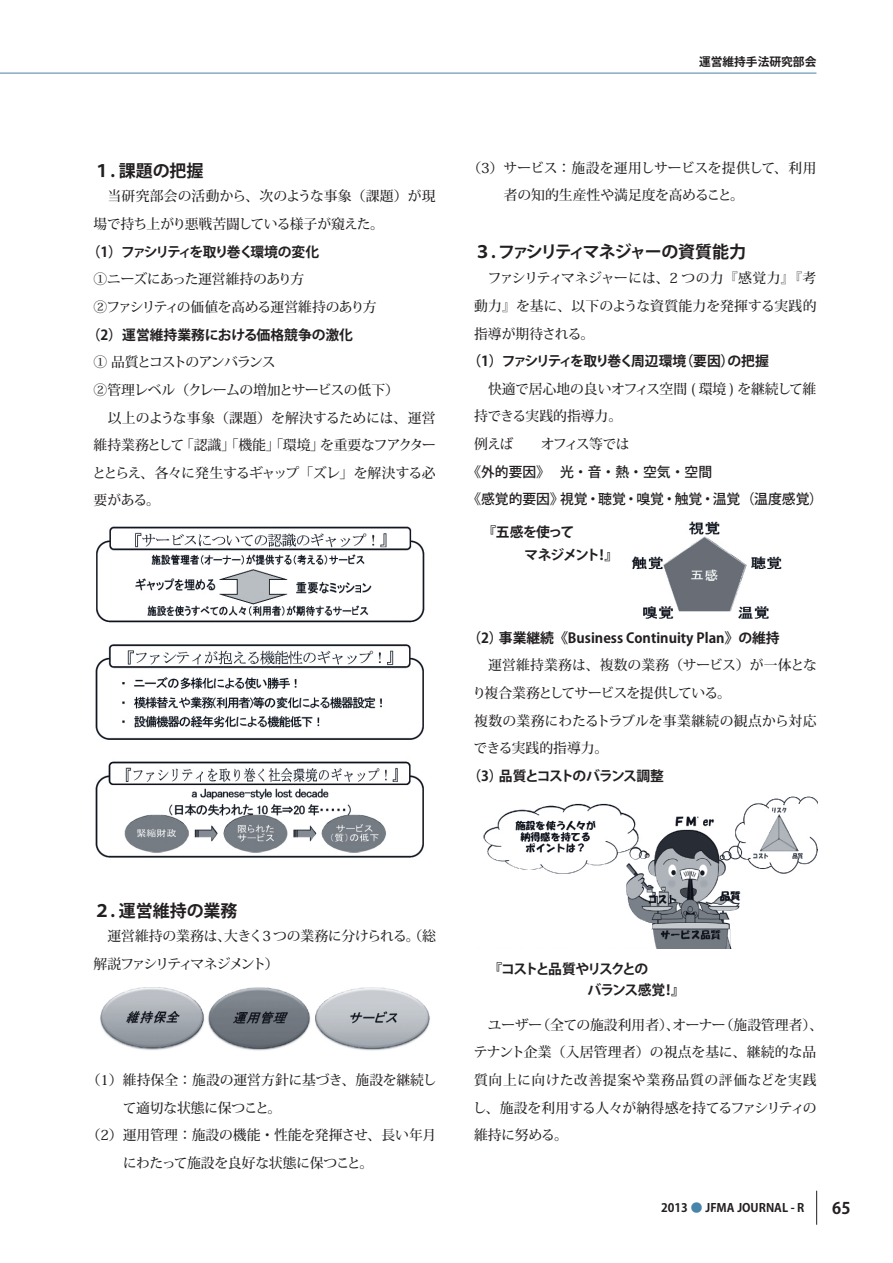
<style>
.page{position:relative;width:893px;height:1263px;background:#fff}
.page>*{position:absolute;margin:0;border:0;box-sizing:border-box;transform-origin:0 0}
.t1{font:700 16.95px "Koz Go Pro";letter-spacing:-.1em;color:#231f20}
.t2{font:700 16.95px "Koz Go Pro";letter-spacing:-.01em;color:#231f20}
.t3{font:700 15.9px "Koz Go Pro";color:#231f20}
.t4{font:500 13.8px/27.6px "Koz Min Pro";letter-spacing:-.01em;color:#231f20}
.t5{font:500 13.8px/27.6px "Koz Min Pro";letter-spacing:-.045em;color:#231f20}
.t6{font:500 13.8px "Koz Min Pro";letter-spacing:-.03em;color:#231f20}
.t7{font:700 13.8px "Koz Go Pro";color:#231f20}
.t8{font:500 13.8px "Koz Min Pro";letter-spacing:.015em;color:#231f20}
.t9{font:500 13.8px "Koz Go Pro";color:#231f20}
.t10{font:700 13.8px "Koz Go Pro";letter-spacing:-.13em;color:#231f20}
.t11{font:500 13.8px "Koz Min Pro";letter-spacing:-.06em;color:#231f20}
.t12{font:500 13.8px "Koz Min Pro";letter-spacing:.01em;color:#231f20}
.t13{font:500 13.8px "Koz Min Pro";letter-spacing:.02em;color:#231f20}
.t14{font:500 13.8px "Koz Min Pro";letter-spacing:-.04em;color:#231f20}
.t15{font:700 13.8px/20.2px "Koz Go Pro";letter-spacing:-.115em;color:#231f20}
.t16{font:700 13.8px "Koz Go Pro";letter-spacing:-.1em;color:#231f20}
.t17{font:700 13.8px/22.4px "Koz Go Pro";letter-spacing:-.08em;color:#231f20}
.t18{font:500 13.8px "Koz Min Pro";letter-spacing:-.09em;color:#231f20}
.t19{font:500 13.8px "Koz Min Pro";letter-spacing:-.065em;color:#231f20}
.t20{font:700 11.7px "Koz Go Pro";color:#231f20}
.s1{color:#4883a9}
</style>
<div class="page">
<hr style="left:816px;top:1191px;width:1px;height:34px;background:#231f20">
<hr style="left:0;top:73px;width:816px;height:1px;background:#4883a9">
<img style="left:95px;top:526px;width:330px;height:332px">
<img style="left:100px;top:987px;width:330px;height:64px">
<img style="left:631px;top:521px;width:151px;height:98px">
<img style="left:483px;top:796px;width:335px;height:152px">
<p class="t2" style="left:94px;top:159px;width:111px">１. 課題の把握</p>
<p class="t8" style="left:94px;top:186px;width:344px">　当研究部会の活動から、次のような事象（課題）が現</p>
<p class="t14" style="left:94px;top:214px;width:292px">場で持ち上がり悪戦苦闘している様子が窺えた。</p>
<p class="t10" style="left:87px;top:243px;width:234px">（1）ファシリティを取り巻く環境の変化</p>
<p class="t6" style="left:94px;top:269px;width:212px">①ニーズにあった運営維持のあり方</p>
<p class="t11" style="left:94px;top:297px;width:285px">②ファシリティの価値を高める運営維持のあり方</p>
<p class="t7" style="left:87px;top:326px;width:268px">（2）運営維持業務における価格競争の激化</p>
<p class="t18" style="left:94px;top:352px;width:184px">① 品質とコストのアンバランス</p>
<p class="t6" style="left:94px;top:380px;width:307px">②管理レベル（クレームの増加とサービスの低下）</p>
<p class="t4" style="left:94px;top:403px;width:344px">　以上のような事象（課題）を解決するためには、運営</p>
<p class="t4" style="left:94px;top:431px;width:344px">維持業務として「認識」「機能」「環境」を重要なフアクター</p>
<p class="t5" style="left:92px;top:458px;width:345px">ととらえ、各々に発生するギャップ「ズレ」を解決する必</p>
<p class="t4" style="left:94px;top:486px;width:68px">要がある。</p>
<p class="t20" style="left:699px;top:54px;width:119px">運営維持手法研究部会</p>
<p class="t4" style="left:504px;top:153px;width:314px;text-indent:-37px">（3）サービス：施設を運用しサービスを提供して、利用者の知的生産性や満足度を高めること。</p>
<p class="t1" style="left:474px;top:241px;width:274px">３. ファシリティマネジャーの資質能力</p>
<p class="t5" style="left:474px;top:264px;width:344px">　ファシリティマネジャーには、2 つの力『感覚力』『考</p>
<p class="t12" style="left:474px;top:296px;width:344px">動力』を基に、以下のような資質能力を発揮する実践的</p>
<p class="t4" style="left:474px;top:319px;width:122px">指導が期待される。</p>
<p class="t10" style="left:467px;top:352px;width:303px">（1）ファシリティを取り巻く周辺環境（要因）の把握</p>
<p class="t4" style="left:474px;top:374px;width:344px">　快適で居心地の良いオフィス空間 ( 環境 ) を継続して維</p>
<p class="t4" style="left:474px;top:402px;width:150px">持できる実践的指導力。</p>
<p class="t19" style="left:474px;top:434px;width:157px">例えば　　オフィス等では</p>
<p class="t9" style="left:467px;top:463px;width:246px">《外的要因》　 光・音・熱・空気・空間</p>
<p class="t9" style="left:467px;top:490px;width:357px">《感覚的要因》視覚・聴覚・嗅覚・触覚・温覚（温度感覚）</p>
<p class="t17" style="left:525px;top:522px;width:95px;text-indent:-42px">『五感を使って<br>マネジメント！』</p>
<p class="t7" style="left:467px;top:629px;width:314px">（2）事業継続《Business Continuity Plan》の維持</p>
<p class="t8" style="left:474px;top:655px;width:344px">　運営維持業務は、複数の業務（サービス）が一体とな</p>
<p class="t11" style="left:472px;top:683px;width:260px">り複合業務としてサービスを提供している。</p>
<p class="t13" style="left:474px;top:710px;width:344px">複数の業務にわたるトラブルを事業継続の観点から対応</p>
<p class="t4" style="left:474px;top:734px;width:136px">できる実践的指導力。</p>
<p class="t16" style="left:467px;top:767px;width:198px">（3）品質とコストのバランス調整</p>
<p class="t2" style="left:94px;top:899px;width:146px">２. 運営維持の業務</p>
<p class="t5" style="left:94px;top:922px;width:344px">　運営維持の業務は、大きく3 つの業務に分けられる。（総解説ファシリティマネジメント）</p>
<p class="t4" style="left:87px;top:1065px;width:351px">（1）維持保全：施設の運営方針に基づき、施設を継続し</p>
<p class="t4" style="left:123px;top:1093px;width:160px">て適切な状態に保つこと。</p>
<p class="t4" style="left:87px;top:1121px;width:351px">（2）運用管理：施設の機能・性能を発揮させ、長い年月</p>
<p class="t6" style="left:123px;top:1153px;width:252px">にわたって施設を良好な状態に保つこと。</p>
<p class="t15" style="left:588px;top:960px;width:99px;text-indent:-99px">『コストと品質やリスクとの<br>バランス感覚！』</p>
<p class="t4" style="left:473px;top:1010px;width:352px">　ユーザー（全ての施設利用者）、オーナー（施設管理者）、テナント企業（入居管理者）の視点を基に、継続的な品質向上に向けた改善提案や業務品質の評価などを実践し、施設を利用する人々が納得感を持てるファシリティの維持に努める。</p>
<p class="t20" style="left:661px;top:1200px;width:145px">2013 <span class="s1">●</span> JFMA JOURNAL - R</p>
<p class="t3" style="left:832px;top:1198px;width:20px">65</p>
</div>
